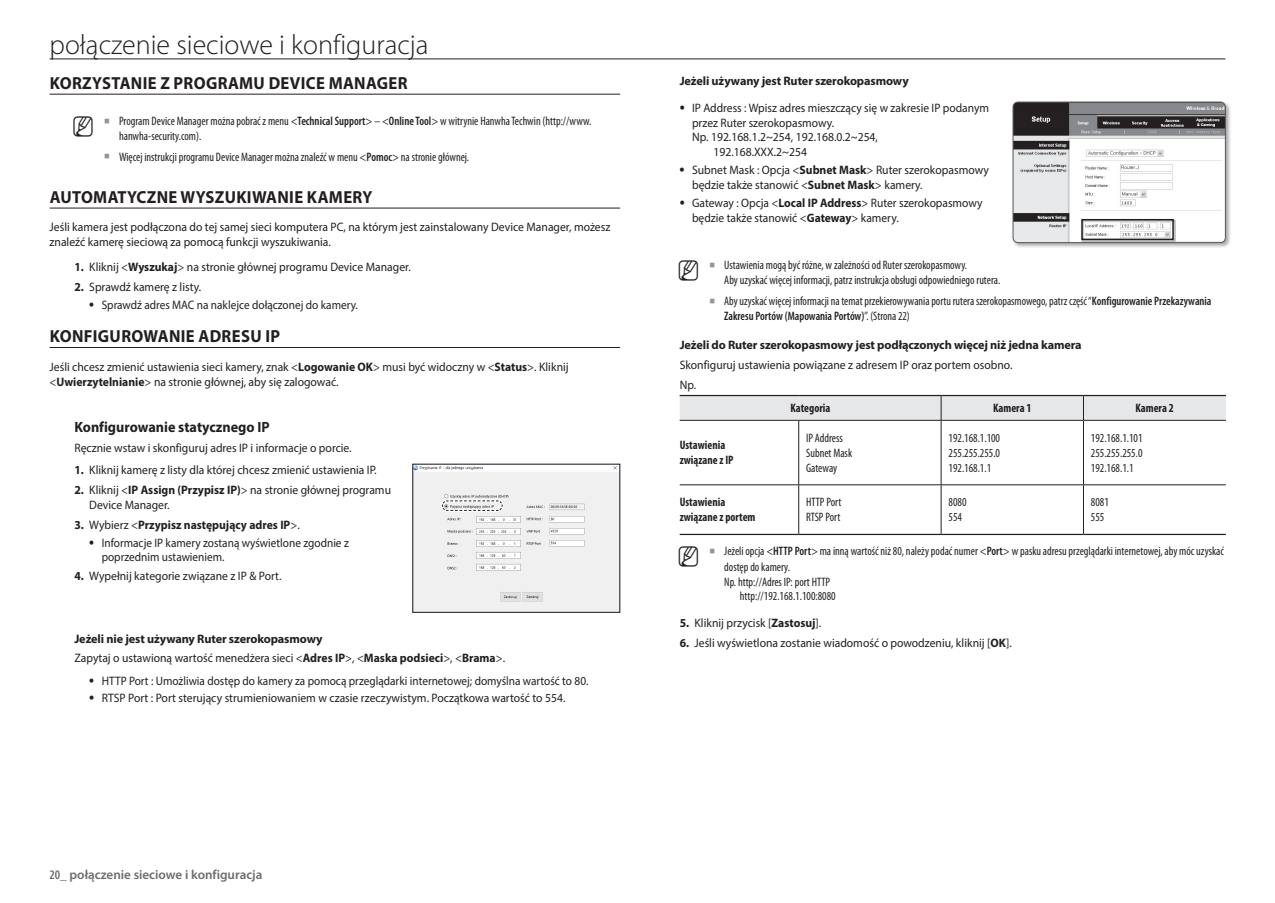
<style>
.page{position:relative;width:1275px;height:903px;background:#fff}
.page>*{position:absolute;margin:0;border:0;box-sizing:border-box;transform-origin:0 0}
.t1{font:300 28px "Myriad Pro";color:#231f20}
.t2{font:700 17.5px "Myriad Pro";letter-spacing:.02em;color:#231f20;scale:.95 1}
.t3{font:700 14.88px "Myriad Pro";color:#231f20;scale:.95 1}
.t4{font:600 13.12px "Myriad Pro";color:#6c6d70}
.t5{font:12.25px/14.9px "Myriad Pro";color:#231f20;scale:.95 1}
.t6{font:condensed 12.25px/14.9px "Myriad Pro";color:#231f20;scale:.95 1}
.t7{font:700 12.25px/19.6px "Myriad Pro";letter-spacing:-.01em;color:#231f20}
.t8{font:12.25px/17.3px "Myriad Pro";color:#231f20;scale:.92 1}
.t9{font:12.25px/14.7px "Myriad Pro";color:#231f20;scale:.94 1}
.t10{font:condensed 12.25px/14.9px "Myriad Pro";color:#231f20;scale:.94 1}
.t11{font:700 condensed 12.25px/14.9px "Myriad Pro";color:#231f20;scale:.95 1}
.s1{font-weight:600}
.s2{font-weight:700}
.s3{font-weight:400}
.s4{font-stretch:condensed}
</style>
<div class="page">
<hr style="left:50px;top:59px;width:1175px;height:1px;background:#231f20">
<hr style="left:50px;top:94px;width:570px;height:1px;background:#231f20">
<hr style="left:50px;top:208px;width:570px;height:1px;background:#231f20">
<hr style="left:50px;top:347px;width:570px;height:1px;background:#231f20">
<img style="left:414px;top:466px;width:204px;height:144px">
<div style="left:441px;top:500px;width:63px;height:12px;border:3px solid #fff;border-radius:5px"></div>
<svg style="left:442px;top:500px;width:61px;height:11px"></svg>
<div style="left:1011px;top:100px;width:221px;height:149px;background:#231f20;opacity:.4"></div>
<img style="left:1013px;top:102px;width:212px;height:141px">
<div style="left:1012px;top:102px;width:214px;height:141px;border:1px solid #57585a;border-radius:5px"></div>
<div style="left:1080px;top:218px;width:96px;height:25px;background:#231f20;opacity:.5"></div>
<div style="left:1081px;top:219px;width:93px;height:21px;border:1px solid #231f20"></div>
<svg style="left:680px;top:396px;width:546px;height:24px;background:#e2e3e5"></svg>
<hr style="left:680px;top:420px;width:119px;height:1px;background:#231f20">
<hr style="left:799px;top:420px;width:142px;height:1px;background:#231f20">
<hr style="left:798px;top:421px;width:1px;height:63px;background:#231f20">
<hr style="left:941px;top:420px;width:142px;height:1px;background:#231f20">
<hr style="left:941px;top:421px;width:1px;height:63px;background:#231f20">
<hr style="left:1083px;top:420px;width:143px;height:1px;background:#231f20">
<hr style="left:1083px;top:421px;width:1px;height:63px;background:#231f20">
<hr style="left:680px;top:484px;width:119px;height:1px;background:#231f20">
<hr style="left:799px;top:484px;width:142px;height:1px;background:#231f20">
<hr style="left:798px;top:485px;width:1px;height:49px;background:#231f20">
<hr style="left:941px;top:484px;width:142px;height:1px;background:#231f20">
<hr style="left:941px;top:485px;width:1px;height:49px;background:#231f20">
<hr style="left:1083px;top:484px;width:143px;height:1px;background:#231f20">
<hr style="left:1083px;top:485px;width:1px;height:49px;background:#231f20">
<hr style="left:680px;top:395px;width:119px;height:1px;background:#231f20">
<hr style="left:799px;top:395px;width:142px;height:1px;background:#231f20">
<hr style="left:941px;top:395px;width:142px;height:1px;background:#231f20">
<hr style="left:1083px;top:395px;width:143px;height:1px;background:#231f20">
<hr style="left:680px;top:534px;width:119px;height:1px;background:#231f20">
<hr style="left:799px;top:534px;width:142px;height:1px;background:#231f20">
<hr style="left:941px;top:534px;width:142px;height:1px;background:#231f20">
<hr style="left:1083px;top:534px;width:143px;height:1px;background:#231f20">
<h1 class="t1" style="left:50px;top:29px;width:380px">połączenie sieciowe i konfiguracja</h1>
<h2 class="t2" style="left:50px;top:72px;width:378px">KORZYSTANIE Z PROGRAMU DEVICE MANAGER</h2>
<p class="t6" style="left:119px;top:114px;width:499px">Program Device Manager można pobrać z menu &lt;<span class="s1">Technical Support</span>&gt; – &lt;<span class="s1">Online Tool</span>&gt; w witrynie Hanwha Techwin (http://www. hanwha-security.com).</p>
<p class="t6" style="left:119px;top:149px;width:370px">Więcej instrukcji programu Device Manager można znaleźć w menu &lt;<span class="s1">Pomoc</span>&gt; na stronie głównej.</p>
<h2 class="t2" style="left:50px;top:186px;width:341px">AUTOMATYCZNE WYSZUKIWANIE KAMERY</h2>
<p class="t5" style="left:50px;top:219px;width:592px">Jeśli kamera jest podłączona do tej samej sieci komputera PC, na którym jest zainstalowany Device Manager, możesz znaleźć kamerę sieciową za pomocą funkcji wyszukiwania.</p>
<p class="t5" style="left:74px;top:259px;width:356px"><span class="s2">1.</span> Kliknij &lt;<span class="s2">Wyszukaj</span>&gt; na stronie głównej programu Device Manager.</p>
<p class="t5" style="left:102px;top:277px;width:271px;line-height:18.4px;text-indent:-27px"><span class="s2">2.</span> Sprawdź kamerę z listy.<br>Sprawdź adres MAC na naklejce dołączonej do kamery.</p>
<h2 class="t2" style="left:50px;top:325px;width:244px">KONFIGUROWANIE ADRESU IP</h2>
<p class="t5" style="left:50px;top:359px;width:548px">Jeśli chcesz zmienić ustawienia sieci kamery, znak &lt;<span class="s2">Logowanie OK</span>&gt; musi być widoczny w &lt;<span class="s2">Status</span>&gt;. Kliknij &lt;<span class="s2">Uwierzytelnianie</span>&gt; na stronie głównej, aby się zalogować.</p>
<p class="t3" style="left:74px;top:418px;width:207px">Konfigurowanie statycznego IP</p>
<p class="t5" style="left:74px;top:440px;width:293px">Ręcznie wstaw i skonfiguruj adres IP i informacje o porcie.</p>
<p class="t5" style="left:74px;top:462px;width:320px"><span class="s2">1.</span> Kliknij kamerę z listy dla której chcesz zmienić ustawienia IP.</p>
<p class="t5" style="left:89px;top:482px;width:319px;text-indent:-15px"><span class="s2">2.</span> Kliknij &lt;<span class="s2">IP Assign (Przypisz IP)</span>&gt; na stronie głównej programu<br>Device Manager.</p>
<p class="t5" style="left:102px;top:515px;width:262px;line-height:18.4px;text-indent:-27px"><span class="s2">3.</span> Wybierz &lt;<span class="s2">Przypisz następujący adres IP</span>&gt;.<br>Informacje IP kamery zostaną wyświetlone zgodnie z</p>
<p class="t8" style="left:102px;top:548px;width:135px">poprzednim ustawieniem.</p>
<p class="t5" style="left:74px;top:568px;width:219px"><span class="s2">4.</span> Wypełnij kategorie związane z IP &amp; Port.</p>
<p class="t7" style="left:74px;top:628px;width:432px">Jeżeli nie jest używany Ruter szerokopasmowy<br><span class="s3">Zapytaj o ustawioną wartość menedżera sieci &lt;</span>Adres IP<span class="s3">&gt;, &lt;</span>Maska podsieci<span class="s3">&gt;, &lt;</span>Brama<span class="s3">&gt;.</span></p>
<p class="t8" style="left:102px;top:672px;width:531px">HTTP Port : Umożliwia dostęp do kamery za pomocą przeglądarki internetowej; domyślna wartość to 80.<br>RTSP Port : Port sterujący strumieniowaniem w czasie rzeczywistym. Początkowa wartość to 554.</p>
<p class="t4" style="left:50px;top:866px;width:214px"><span class="s4">20_</span> połączenie sieciowe i konfiguracja</p>
<p class="t7" style="left:680px;top:70px;width:231px">Jeżeli używany jest Ruter szerokopasmowy</p>
<p class="t9" style="left:692px;top:100px;width:317px">IP Address : Wpisz adres mieszczący się w zakresie IP podanym</p>
<p class="t9" style="left:692px;top:115px;width:153px">przez Ruter szerokopasmowy.</p>
<p class="t5" style="left:692px;top:129px;width:197px">Np. 192.168.1.2~254, 192.168.0.2~254,</p>
<p class="t5" style="left:713px;top:144px;width:100px">192.168.XXX.2~254</p>
<p class="t5" style="left:692px;top:162px;width:314px">Subnet Mask : Opcja &lt;<span class="s2">Subnet Mask</span>&gt; Ruter szerokopasmowy będzie także stanowić &lt;<span class="s2">Subnet Mask</span>&gt; kamery.</p>
<p class="t9" style="left:692px;top:195px;width:310px">Gateway : Opcja &lt;<span class="s2">Local IP Address</span>&gt; Ruter szerokopasmowy będzie także stanowić &lt;<span class="s2">Gateway</span>&gt; kamery.</p>
<p class="t6" style="left:724px;top:258px;width:292px">Ustawienia mogą być różne, w zależności od Ruter szerokopasmowy.<br>Aby uzyskać więcej informacji, patrz instrukcja obsługi odpowiedniego rutera.</p>
<p class="t10" style="left:724px;top:293px;width:520px">Aby uzyskać więcej informacji na temat przekierowywania portu rutera szerokopasmowego, patrz część “<span class="s1">Konfigurowanie Przekazywania<br>Zakresu Portów (Mapowania Portów)</span>”. (Strona 22)</p>
<p class="t7" style="left:680px;top:335px;width:404px">Jeżeli do Ruter szerokopasmowy jest podłączonych więcej niż jedna kamera</p>
<p class="t5" style="left:680px;top:355px;width:352px;line-height:19.8px">Skonfiguruj ustawienia powiązane z adresem IP oraz portem osobno.<br>Np.</p>
<p class="t11" style="left:790px;top:400px;width:43px">Kategoria</p>
<p class="t11" style="left:993px;top:400px;width:42px">Kamera 1</p>
<p class="t11" style="left:1135px;top:400px;width:42px">Kamera 2</p>
<p class="t11" style="left:680px;top:437px;width:58px">Ustawienia związane z IP</p>
<p class="t6" style="left:806px;top:430px;width:50px">IP Address<br>Subnet Mask<br>Gateway</p>
<p class="t6" style="left:948px;top:430px;width:56px;text-align:justify">192.168.1.100<br>255.255.255.0<br>192.168.1.1</p>
<p class="t6" style="left:1091px;top:430px;width:56px;text-align:justify">192.168.1.101<br>255.255.255.0<br>192.168.1.1</p>
<p class="t11" style="left:680px;top:494px;width:81px">Ustawienia związane z portem</p>
<p class="t6" style="left:806px;top:494px;width:39px">HTTP Port<br>RTSP Port</p>
<p class="t6" style="left:948px;top:494px;width:20px">8080<br>554</p>
<p class="t6" style="left:1091px;top:494px;width:20px">8081<br>555</p>
<p class="t6" style="left:724px;top:543px;width:527px">Jeżeli opcja &lt;<span class="s1">HTTP Port</span>&gt; ma inną wartość niż 80, należy podać numer &lt;<span class="s1">Port</span>&gt; w pasku adresu przeglądarki internetowej, aby móc uzyskać</p>
<p class="t6" style="left:724px;top:559px;width:71px">dostęp do kamery.</p>
<p class="t6" style="left:724px;top:574px;width:113px">Np. http://Adres IP: port HTTP</p>
<p class="t6" style="left:740px;top:588px;width:102px">http://192.168.1.100:8080</p>
<p class="t5" style="left:680px;top:615px;width:151px"><span class="s2">5.</span> Kliknij przycisk [<span class="s2">Zastosuj</span>].</p>
<p class="t5" style="left:680px;top:635px;width:351px"><span class="s2">6.</span> Jeśli wyświetlona zostanie wiadomość o powodzeniu, kliknij [<span class="s2">OK</span>].</p>
</div>
